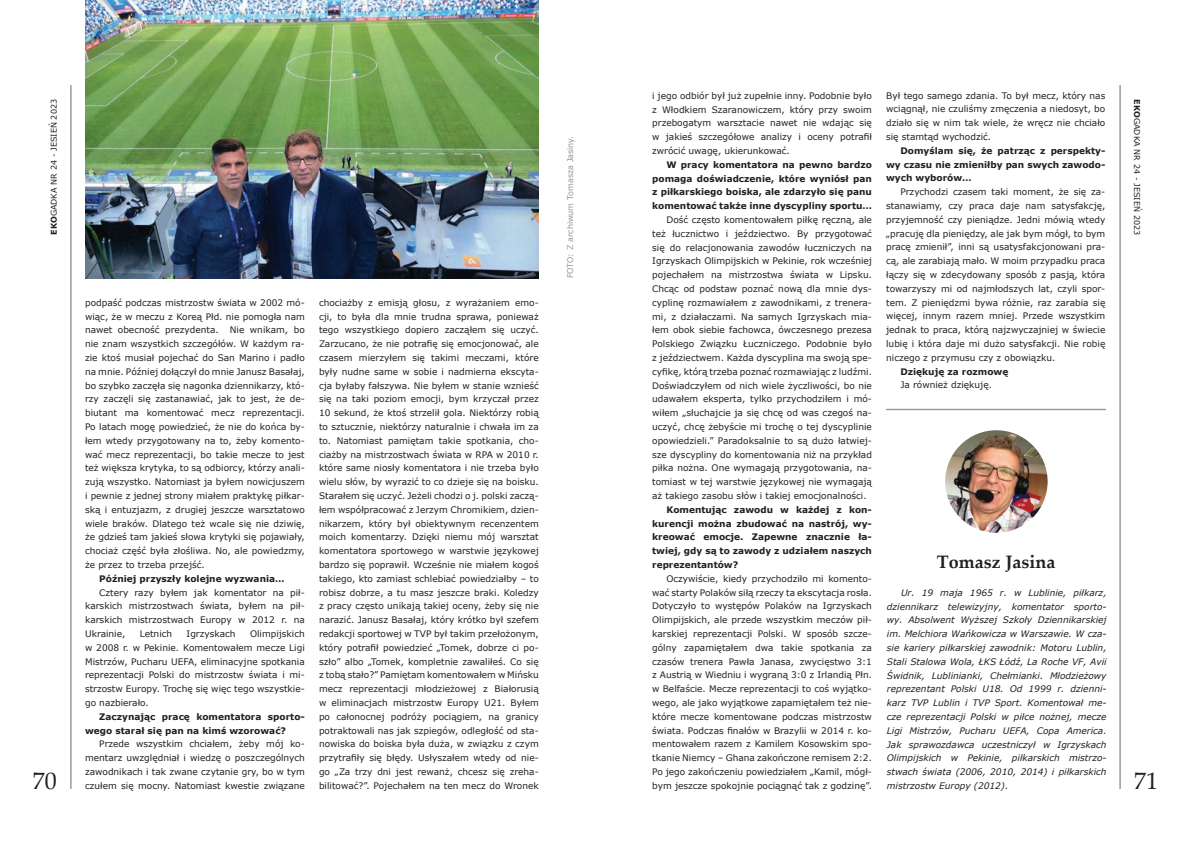
<style>
.page{position:relative;width:1191px;height:842px;background:#fff}
.page>*{position:absolute;margin:0;border:0;box-sizing:border-box;transform-origin:0 0}
.t1{font:24px "Palatino Linotype";color:#231f20}
.t2{font:700 18px "Palatino Linotype";color:#231f20}
.t3{font:9px/13.8px "Verdana";color:#231f20;text-align:justify}
.t4{font:italic 9px/13.8px "Verdana";color:#231f20;text-align:justify}
.t5{font:700 9px/13.8px "Verdana";color:#231f20;text-align:justify}
.t6{font:8px "Verdana";color:#231f20}
.t7{font:8px "Verdana";color:#939598}
.s1{font-weight:700}
</style>
<div class="page">
<hr style="left:70px;top:85px;width:2px;height:704px;background:#939598">
<hr style="left:1119px;top:85px;width:1px;height:704px;background:#939598">
<img style="left:85px;top:0;width:454px;height:278px">
<img style="left:945px;top:430px;width:102px;height:103px;border-radius:51px">
<hr style="left:886px;top:409px;width:220px;height:1px;background:#939598">
<p class="t3" style="left:886px;top:88px;width:221px">Był tego samego zdania. To był mecz, który nas wciągnął, nie czuliśmy zmęczenia a niedosyt, bo działo się w nim tak wiele, że wręcz nie chciało się stamtąd wychodzić.</p>
<p class="t5" style="left:886px;top:144px;width:221px;text-indent:14px">Domyślam się, że patrząc z perspekty&shy;wy czasu nie zmieniłby pan swych zawodo&shy;wych wyborów…</p>
<p class="t3" style="left:886px;top:185px;width:221px;text-indent:14px">Przychodzi czasem taki moment, że się za&shy;stanawiamy, czy praca daje nam satysfakcję, przyjemność czy pieniądze. Jedni mówią wtedy „pracuję dla pieniędzy, ale jak bym mógł, to bym pracę zmienił”, inni są usatysfakcjonowani pra&shy;cą, ale zarabiają mało. W moim przypadku praca łączy się w zdecydowany sposób z pasją, która towarzyszy mi od najmłodszych lat, czyli spor&shy;tem. Z pieniędzmi bywa różnie, raz zarabia się więcej, innym razem mniej. Przede wszystkim jednak to praca, którą najzwyczajniej w świecie lubię i która daje mi dużo satysfakcji. Nie robię niczego z przymusu czy z obowiązku.</p>
<p class="t5" style="left:900px;top:364px;width:110px">Dziękuję za rozmowę</p>
<p class="t3" style="left:900px;top:378px;width:93px">Ja również dziękuję.</p>
<p class="t3" style="left:652px;top:89px;width:221px">i jego odbiór był już zupełnie inny. Podobnie było z Włodkiem Szaranowiczem, który przy swoim przebogatym warsztacie nawet nie wdając się w jakieś szczegółowe analizy i oceny potrafił zwrócić uwagę, ukierunkować.</p>
<p class="t5" style="left:652px;top:157px;width:221px;text-indent:14px">W pracy komentatora na pewno bardzo pomaga doświadczenie, które wyniósł pan z piłkarskiego boiska, ale zdarzyło się panu komentować także inne dyscypliny sportu…</p>
<p class="t3" style="left:652px;top:213px;width:221px;text-indent:14px">Dość często komentowałem piłkę ręczną, ale też łucznictwo i jeździectwo. By przygotować się do relacjonowania zawodów łuczniczych na Igrzyskach Olimpijskich w Pekinie, rok wcześniej pojechałem na mistrzostwa świata w Lipsku.<br>Chcąc od podstaw poznać nową dla mnie dys&shy;cyplinę rozmawiałem z zawodnikami, z trenera&shy;mi, z działaczami. Na samych Igrzyskach mia&shy;łem obok siebie fachowca, ówczesnego prezesa Polskiego Związku Łuczniczego. Podobnie było z jeździectwem. Każda dyscyplina ma swoją spe&shy;cyfikę, którą trzeba poznać rozmawiając z ludźmi.<br>Doświadczyłem od nich wiele życzliwości, bo nie udawałem eksperta, tylko przychodziłem i mó&shy;wiłem „słuchajcie ja się chcę od was czegoś na&shy;uczyć, chcę żebyście mi trochę o tej dyscyplinie opowiedzieli.” Paradoksalnie to są dużo łatwiej&shy;sze dyscypliny do komentowania niż na przykład piłka nożna. One wymagają przygotowania, na&shy;tomiast w tej warstwie językowej nie wymagają aż takiego zasobu słów i takiej emocjonalności.</p>
<p class="t5" style="left:652px;top:502px;width:221px;text-indent:14px">Komentując zawodu w każdej z kon&shy;kurencji można zbudować na nastrój, wy&shy;kreować emocje. Zapewne znacznie ła&shy;twiej, gdy są to zawody z udziałem naszych reprezentantów?</p>
<p class="t3" style="left:652px;top:571px;width:221px;text-indent:14px">Oczywiście, kiedy przychodziło mi komento&shy;wać starty Polaków siłą rzeczy ta ekscytacja rosła.<br>Dotyczyło to występów Polaków na Igrzyskach Olimpijskich, ale przede wszystkim meczów pił&shy;karskiej reprezentacji Polski. W sposób szcze&shy;gólny zapamiętałem dwa takie spotkania za czasów trenera Pawła Janasa, zwycięstwo 3:1 z Austrią w Wiedniu i wygraną 3:0 z Irlandią Płn. w Belfaście. Mecze reprezentacji to coś wyjątko&shy;wego, ale jako wyjątkowe zapamiętałem też nie&shy;które mecze komentowane podczas mistrzostw świata. Podczas finałów w Brazylii w 2014 r. ko&shy;mentowałem razem z Kamilem Kosowskim spo&shy;tkanie Niemcy – Ghana zakończone remisem 2:2.<br>Po jego zakończeniu powiedziałem „Kamil, mógł&shy;bym jeszcze spokojnie pociągnąć tak z godzinę”.</p>
<p class="t6" style="left:48px;top:235px;width:137px;rotate:-90deg"><span class="s1">EKO</span>GADKA NR 24 - JESIEŃ 2023</p>
<p class="t6" style="left:1142px;top:99px;width:137px;rotate:90deg"><span class="s1">EKO</span>GADKA NR 24 - JESIEŃ 2023</p>
<p class="t7" style="left:565px;top:278px;width:144px;rotate:-90deg">FOTO: Z archiwum Tomasza Jasiny.</p>
<p class="t3" style="left:85px;top:296px;width:221px">podpaść podczas mistrzostw świata w 2002 mó&shy;wiąc, że w meczu z Koreą Płd. nie pomogła nam nawet obecność prezydenta. Nie wnikam, bo nie znam wszystkich szczegółów. W każdym ra&shy;zie ktoś musiał pojechać do San Marino i padło na mnie. Później dołączył do mnie Janusz Basałaj, bo szybko zaczęła się nagonka dziennikarzy, któ&shy;rzy zaczęli się zastanawiać, jak to jest, że de&shy;biutant ma komentować mecz reprezentacji.<br>Po latach mogę powiedzieć, że nie do końca by&shy;łem wtedy przygotowany na to, żeby komento&shy;wać mecz reprezentacji, bo takie mecze to jest też większa krytyka, to są odbiorcy, którzy anali&shy;zują wszystko. Natomiast ja byłem nowicjuszem i pewnie z jednej strony miałem praktykę piłkar&shy;ską i entuzjazm, z drugiej jeszcze warsztatowo wiele braków. Dlatego też wcale się nie dziwię, że gdzieś tam jakieś słowa krytyki się pojawiały, chociaż część była złośliwa. No, ale powiedzmy, że przez to trzeba przejść.</p>
<p class="t5" style="left:99px;top:571px;width:187px">Później przyszły kolejne wyzwania…</p>
<p class="t3" style="left:85px;top:585px;width:221px;text-indent:14px">Cztery razy byłem jak komentator na pił&shy;karskich mistrzostwach świata, byłem na pił&shy;karskich mistrzostwach Europy w 2012 r. na Ukrainie,</p>
<p class="t3" style="left:319px;top:295px;width:221px">chociażby z emisją głosu, z wyrażaniem emo&shy;cji, to była dla mnie trudna sprawa, ponieważ tego wszystkiego dopiero zacząłem się uczyć.<br>Zarzucano, że nie potrafię się emocjonować, ale czasem mierzyłem się takimi meczami, które były nudne same w sobie i nadmierna ekscyta&shy;cja byłaby fałszywa. Nie byłem w stanie wznieść się na taki poziom emocji, bym krzyczał przez 10 sekund, że ktoś strzelił gola. Niektórzy robią to sztucznie, niektórzy naturalnie i chwała im za to. Natomiast pamiętam takie spotkania, cho&shy;ciażby na mistrzostwach świata w RPA w 2010 r. które same niosły komentatora i nie trzeba było wielu słów, by wyrazić to co dzieje się na boisku.<br>Starałem się uczyć. Jeżeli chodzi o j. polski zaczą&shy;łem współpracować z Jerzym Chromikiem, dzien&shy;nikarzem, który był obiektywnym recenzentem moich komentarzy. Dzięki niemu mój warsztat komentatora sportowego w warstwie językowej bardzo się poprawił. Wcześnie nie miałem kogoś takiego, kto zamiast schlebiać powiedziałby – to robisz dobrze, a tu masz jeszcze braki. Koledzy z pracy często unikają takiej oceny, żeby się nie narazić. Janusz Basałaj, który krótko był szefem redakcji sportowej w TVP był takim przełożonym, który potrafił powiedzieć „Tomek, dobrze ci po&shy;szło” albo „Tomek, kompletnie zawaliłeś. Co się z tobą stało?” Pamiętam komentowałem w Mińsku mecz reprezentacji młodzieżowej z Białorusią w eliminacjach mistrzostw Europy U21. Byłem po całonocnej podróży pociągiem, na granicy potraktowali nas jak szpiegów, odległość od sta&shy;nowiska do boiska była duża, w związku z czym przytrafiły się błędy. Usłyszałem wtedy od nie&shy;go „Za trzy dni jest rewanż, chcesz się zreha&shy;bilitować?”. Pojechałem na ten mecz do Wronek</p>
<h2 class="t2" style="left:937px;top:549px;width:120px">Tomasz Jasina</h2>
<p class="t4" style="left:887px;top:585px;width:221px;text-indent:14px">Ur. 19 maja 1965 r. w Lublinie, piłkarz, dziennikarz telewizyjny, komentator sporto&shy;wy. Absolwent Wyższej Szkoły Dziennikarskiej im. Melchiora Wańkowicza w Warszawie. W cza&shy;sie kariery piłkarskiej zawodnik: Motoru Lublin, Stali Stalowa Wola, ŁKS Łódź, La Roche VF, Avii Świdnik, Lublinianki, Chełmianki. Młodzieżowy reprezentant Polski U18. Od 1999 r. dzienni&shy;karz TVP Lublin i TVP Sport. Komentował me&shy;cze reprezentacji Polski w piłce nożnej, mecze Ligi Mistrzów, Pucharu UEFA, Copa America.<br>Jak sprawozdawca uczestniczył w Igrzyskach Olimpijskich w Pekinie, piłkarskich mistrzo&shy;stwach świata (2006, 2010, 2014) i piłkarskich mistrzostw Europy (2012).</p>
<p class="t3" style="left:85px;top:627px;width:221px;text-indent:165px">Olimpijskich w 2008 r. w Pekinie. Komentowałem mecze Ligi Mistrzów, Pucharu UEFA, eliminacyjne spotkania reprezentacji Polski do mistrzostw świata i mi&shy;strzostw Europy. Trochę się więc tego wszystkie&shy;go nazbierało.</p>
<p class="t5" style="left:85px;top:709px;width:221px;text-indent:14px">Zaczynając pracę komentatora sporto&shy;wego starał się pan na kimś wzorować?</p>
<p class="t3" style="left:85px;top:737px;width:221px;text-indent:14px">Przede wszystkim chciałem, żeby mój ko&shy;mentarz uwzględniał i wiedzę o poszczególnych zawodnikach i tak zwane czytanie gry, bo w tym czułem się mocny. Natomiast kwestie związane</p>
<p class="t3" style="left:140px;top:627px;width:34px">Letnich</p>
<p class="t3" style="left:186px;top:627px;width:51px">Igrzyskach</p>
<h1 class="t1" style="left:33px;top:764px;width:25px">70</h1>
<h1 class="t1" style="left:1134px;top:764px;width:25px">71</h1>
</div>
